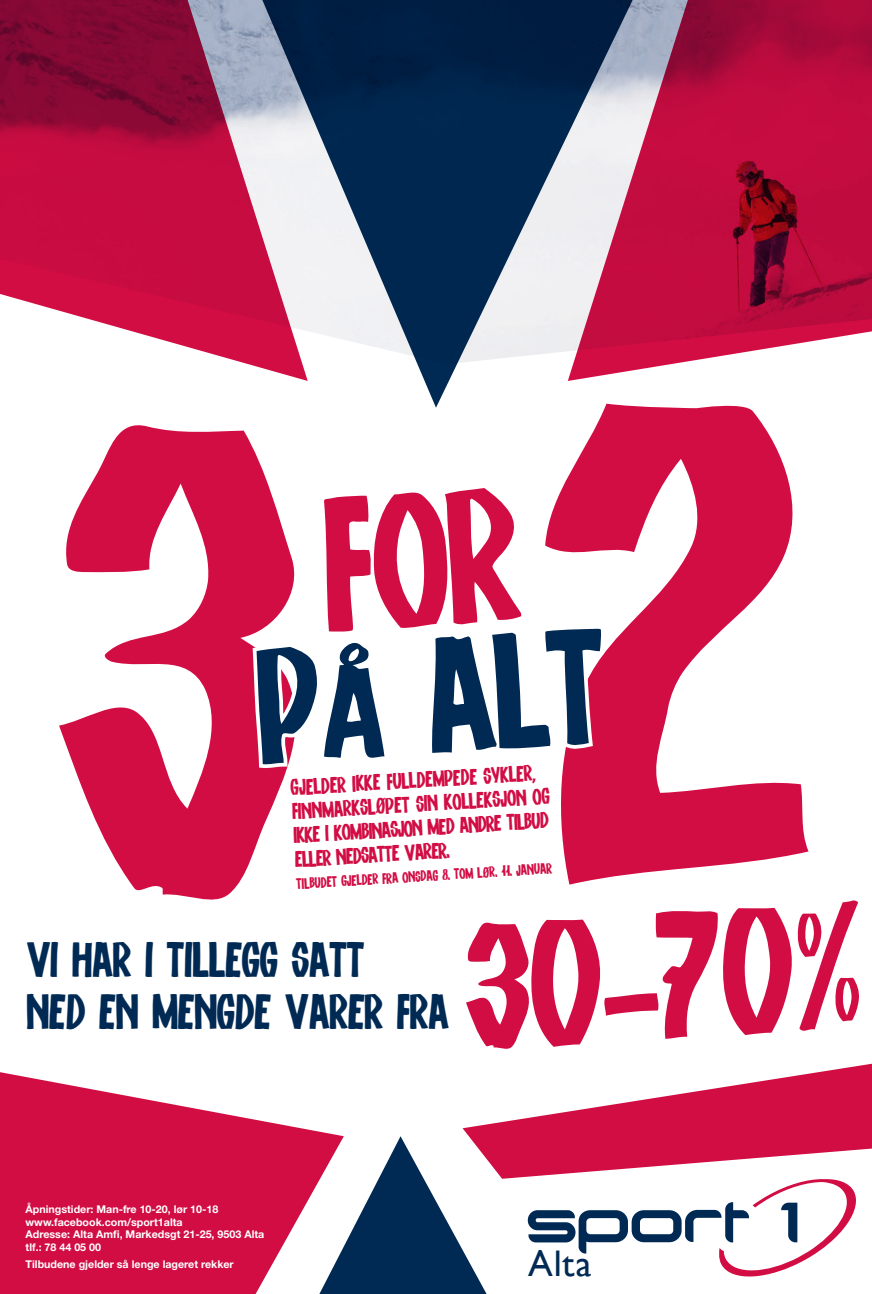
<style>
.page{position:relative;width:872px;height:1294px;background:#fff}
.page>*{position:absolute;margin:0;border:0;box-sizing:border-box;transform-origin:0 0}
.t1{font:158.75px "Plakafont";color:#d20d44}
.t2{font:144.62px "Plakafont";color:#002a54}
.t3{font:43.88px/52.6px "Plakafont";color:#002a54}
.t4{font:37px "Gill Sans";color:#002a54}
.t5{font:20px/23.9px "Plakafont";color:#d20d44}
.t6{font:13.38px "Plakafont";color:#d20d44}
.t7{font:700 10.75px/12.5px "Helvetica Neue";color:#fff}
</style>
<div class="page">
<svg style="left:308px;top:0;width:260px;height:392px;fill:#002750"></svg>
<svg style="left:568px;top:0;width:304px;height:373px;background:#b93961"></svg>
<svg style="left:0;top:0;width:308px;height:381px"></svg>
<svg style="left:0;top:1072px;width:342px;height:221px;background:#d62758"></svg>
<svg style="left:306px;top:1136px;width:201px;height:157px"></svg>
<svg style="left:462px;top:1063px;width:410px;height:115px;fill:#d20d44"></svg>
<svg style="left:528px;top:1179px;width:328px;height:98px"></svg>
<svg style="left:524px;top:373px;width:92px;height:19px"></svg>
<svg style="left:26px;top:1063px;width:838px;height:31px"></svg>
<p class="t2" style="left:254px;top:647px;width:350px;rotate:-4deg">PÅ ALT</p>
<p class="t5" style="left:289px;top:777px;width:260px;rotate:-4deg">GJELDER IKKE FULLDEMPEDE SYKLER,<br>FINNMARKSLØPET SIN KOLLEKSJON OG<br>IKKE I KOMBINASJON MED ANDRE TILBUD<br>ELLER NEDSATTE VARER.</p>
<p class="t6" style="left:296px;top:879px;width:257px;rotate:-4deg">TILBUDET GJELDER FRA ONSDAG 8. TOM LØR. 11. JANUAR</p>
<p class="t3" style="left:27px;top:935px;width:424px">VI HAR I TILLEGG SATT<br>NED EN MENGDE VARER FRA</p>
<p class="t1" style="left:462px;top:919px;width:400px;rotate:-3deg">30-70%</p>
<p class="t7" style="left:26px;top:1202px;width:240px">Åpningstider: Man-fre 10-20, lør 10-18 www.facebook.com/sport1alta<br>Adresse: Alta Amfi, Markedsgt 21-25, 9503 Alta tlf.: 78 44 05 00</p>
<p class="t7" style="left:26px;top:1257px;width:210px">Tilbudene gjelder så lenge lageret rekker</p>
<p class="t4" style="left:528px;top:1242px;width:65px">Alta</p>
</div>
